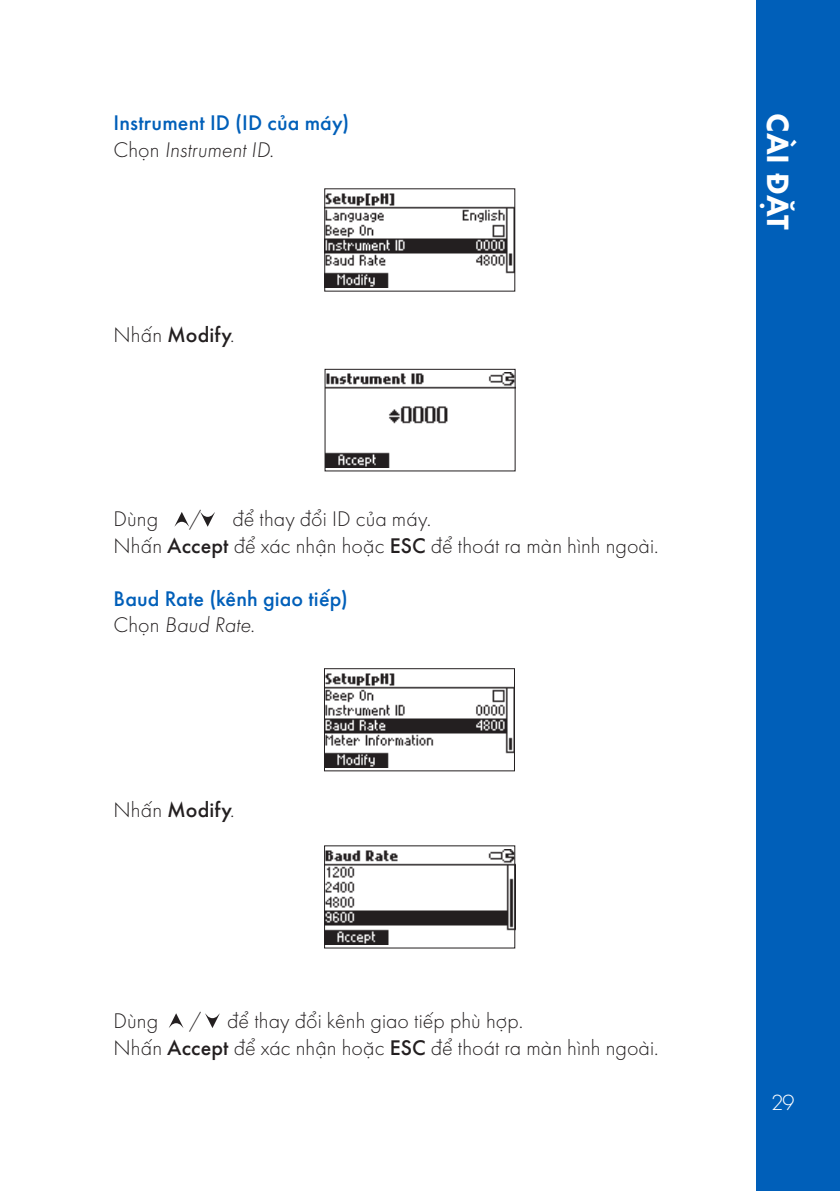
<style>
.page{position:relative;width:840px;height:1191px;background:#fff}
.page>*{position:absolute;margin:0;border:0;box-sizing:border-box;transform-origin:0 0}
.t1{font:700 32px "SVN Futura";color:#fff}
.t2{font:300 22.8px "SVN Futura";color:#fff}
.t3{font:300 22px "SVN Futura";letter-spacing:.005em;color:#231f20}
.t4{font:500 22px "SVN Futura";letter-spacing:.005em;color:#005fb9}
.t5{font:italic 300 22px "SVN Futura";color:#231f20}
.t6{font:500 22px "SVN Futura";letter-spacing:.005em;color:#231f20}
.s1{font-style:normal}
.s2{font-weight:300}
.s3{font-weight:500}
</style>
<div class="page">
<div style="left:755px;top:0;width:84px;height:1191px;background:#005fb9"></div>
<svg style="left:174px;top:512px;width:15px;height:15px"></svg>
<svg style="left:200px;top:512px;width:15px;height:15px"></svg>
<img style="left:324px;top:192px;width:190px;height:95px">
<img style="left:326px;top:373px;width:187px;height:94px">
<div style="left:324px;top:369px;width:191px;height:102px;border:1px solid #231f20"></div>
<img style="left:326px;top:673px;width:186px;height:94px">
<div style="left:324px;top:668px;width:190px;height:103px;border:1px solid #231f20"></div>
<img style="left:326px;top:849px;width:187px;height:95px">
<div style="left:324px;top:845px;width:191px;height:103px;border:1px solid #231f20"></div>
<svg style="left:169px;top:1013px;width:14px;height:15px"></svg>
<svg style="left:205px;top:1013px;width:15px;height:15px"></svg>
<p class="t4" style="left:113px;top:106px;width:237px">Instrument ID (ID của máy)</p>
<p class="t5" style="left:113px;top:134px;width:162px"><span class="s1">Chọn</span> Instrument ID<span class="s1">.</span></p>
<p class="t6" style="left:113px;top:318px;width:123px"><span class="s2">Nhấn</span> Modify<span class="s2">.</span></p>
<p class="t3" style="left:113px;top:504px;width:46px">Dùng</p>
<p class="t3" style="left:189px;top:504px;width:14px">/</p>
<p class="t3" style="left:232px;top:504px;width:200px">để thay đổi ID của máy.</p>
<p class="t3" style="left:113px;top:530px;width:546px">Nhấn <span class="s3">Accept</span> để xác nhận hoặc <span class="s3">ESC</span> để thoát ra màn hình ngoài.</p>
<p class="t4" style="left:113px;top:582px;width:236px">Baud Rate (kênh giao tiếp)</p>
<p class="t5" style="left:113px;top:609px;width:143px"><span class="s1">Chọn</span> Baud Rate<span class="s1">.</span></p>
<p class="t6" style="left:113px;top:793px;width:123px"><span class="s2">Nhấn</span> Modify<span class="s2">.</span></p>
<p class="t3" style="left:113px;top:1005px;width:46px">Dùng</p>
<p class="t3" style="left:189px;top:1005px;width:335px">/ để thay đổi kênh giao tiếp phù hợp.</p>
<p class="t3" style="left:113px;top:1032px;width:546px">Nhấn <span class="s3">Accept</span> để xác nhận hoặc <span class="s3">ESC</span> để thoát ra màn hình ngoài.</p>
<p class="t1" style="left:801px;top:113px;width:117px;rotate:90deg">CÀI ĐẶT</p>
<p class="t2" style="left:770px;top:1086px;width:25px">29</p>
</div>
